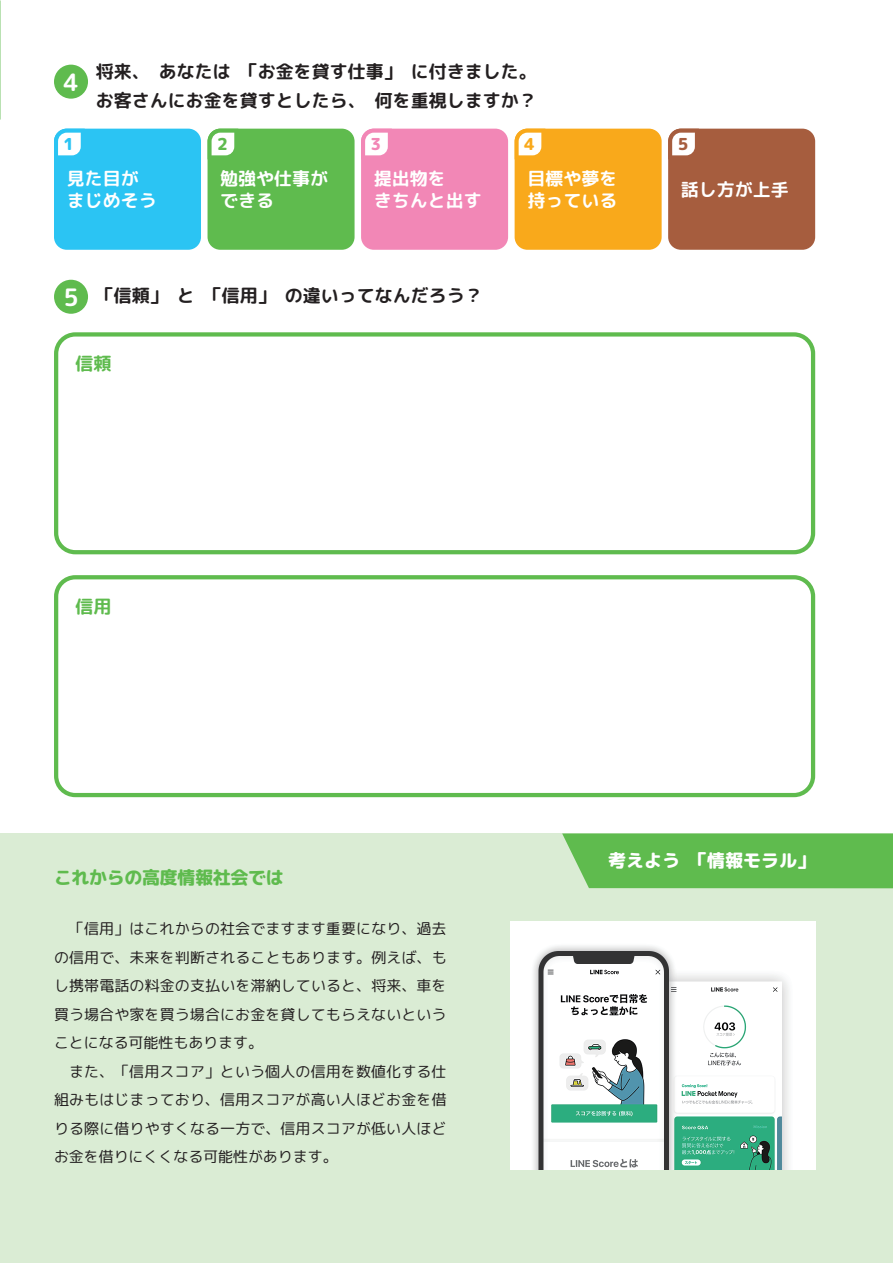
<style>
.page{position:relative;width:893px;height:1263px;background:#fff}
.page>*{position:absolute;margin:0;border:0;box-sizing:border-box;transform-origin:0 0}
.t1{font:24px "rounded mplus 1 p bold";color:#fff}
.t2{font:18px/28.5px "rounded mplus 1 p bold";color:#231f20}
.t3{font:18px/21.6px "rounded mplus 1 p bold";color:#fff}
.t4{font:18px "rounded mplus 1 p heavy";letter-spacing:-.02em;color:#5fbb4e}
.t5{font:18px "rounded mplus 1 p heavy";color:#fff}
.t6{font:18px "rounded mplus 1 p bold";color:#5fbb4e}
.t7{font:16.5px "rounded mplus 1 p heavy";color:#2bc4f3}
.t8{font:16.5px "rounded mplus 1 p heavy";color:#5fbb4e}
.t9{font:16.5px "rounded mplus 1 p heavy";color:#f287b6}
.t10{font:16.5px "rounded mplus 1 p heavy";color:#f9a91b}
.t11{font:16.5px "rounded mplus 1 p heavy";color:#a65d3e}
.t12{font:15px/28.5px "rounded mplus 1 p regular";letter-spacing:.01em;color:#231f20}
</style>
<div class="page">
<div style="left:54px;top:280px;width:34px;height:34px;background:#5fbb4e;border-radius:50%"></div>
<div style="left:54px;top:65px;width:34px;height:34px;background:#5fbb4e;border-radius:50%"></div>
<div style="left:54px;top:129px;width:147px;height:121px;background:#2bc4f3;border-radius:13px"></div>
<div style="left:208px;top:129px;width:147px;height:121px;background:#5fbb4e;border-radius:13px"></div>
<div style="left:361px;top:129px;width:147px;height:121px;background:#f287b6;border-radius:13px"></div>
<div style="left:515px;top:129px;width:147px;height:121px;background:#f9a91b;border-radius:13px"></div>
<div style="left:668px;top:129px;width:147px;height:121px;background:#a65d3e;border-radius:13px"></div>
<svg style="left:54px;top:129px;width:27px;height:27px"></svg>
<svg style="left:208px;top:129px;width:27px;height:27px"></svg>
<svg style="left:361px;top:129px;width:27px;height:27px"></svg>
<svg style="left:515px;top:129px;width:27px;height:27px"></svg>
<svg style="left:668px;top:129px;width:27px;height:27px"></svg>
<div style="left:54px;top:332px;width:761px;height:222px;border:4px solid #5fbb4e;border-radius:19px"></div>
<div style="left:54px;top:575px;width:761px;height:222px;border:4px solid #5fbb4e;border-radius:19px"></div>
<div style="left:0;top:833px;width:893px;height:430px;background:#daecd4"></div>
<div style="left:562px;top:833px;width:331px;height:55px;background:#5fbb4e"></div>
<img style="left:510px;top:921px;width:305px;height:249px">
<h1 class="t1" style="left:63px;top:65px;width:17px">4</h1>
<p class="t2" style="left:96px;top:57px;width:443px">将来、あなたは「お金を貸す仕事」に付きました。お客さんにお金を貸すとしたら、何を重視しますか？</p>
<p class="t7" style="left:64px;top:132px;width:12px">1</p>
<p class="t8" style="left:217px;top:132px;width:12px">2</p>
<p class="t9" style="left:371px;top:132px;width:12px">3</p>
<p class="t10" style="left:524px;top:132px;width:12px">4</p>
<p class="t11" style="left:678px;top:132px;width:12px">5</p>
<p class="t3" style="left:67px;top:168px;width:91px">見た目がまじめそう</p>
<p class="t3" style="left:220px;top:168px;width:109px">勉強や仕事ができる</p>
<p class="t3" style="left:374px;top:168px;width:109px">提出物を<br>きちんと出す</p>
<p class="t3" style="left:527px;top:168px;width:91px">目標や夢を持っている</p>
<p class="t3" style="left:681px;top:179px;width:110px">話し方が上手</p>
<h1 class="t1" style="left:63px;top:280px;width:17px">5</h1>
<p class="t2" style="left:96px;top:281px;width:406px">「信頼」と「信用」の違いってなんだろう？　</p>
<p class="t6" style="left:75px;top:351px;width:37px">信頼</p>
<p class="t6" style="left:75px;top:594px;width:37px">信用</p>
<p class="t4" style="left:54px;top:864px;width:231px">これからの高度情報社会では</p>
<p class="t12" style="left:54px;top:914px;width:394px">　「信用」はこれからの社会でますます重要になり、過去の信用で、未来を判断されることもあります。例えば、もし携帯電話の料金の支払いを滞納していると、将来、車を買う場合や家を買う場合にお金を貸してもらえないということになる可能性もあります。<br>　また、「信用スコア」という個人の信用を数値化する仕組みもはじまっており、信用スコアが高い人ほどお金を借りる際に借りやすくなる一方で、信用スコアが低い人ほどお金を借りにくくなる可能性があります。</p>
<p class="t5" style="left:608px;top:847px;width:208px">考えよう「情報モラル」</p>
</div>
